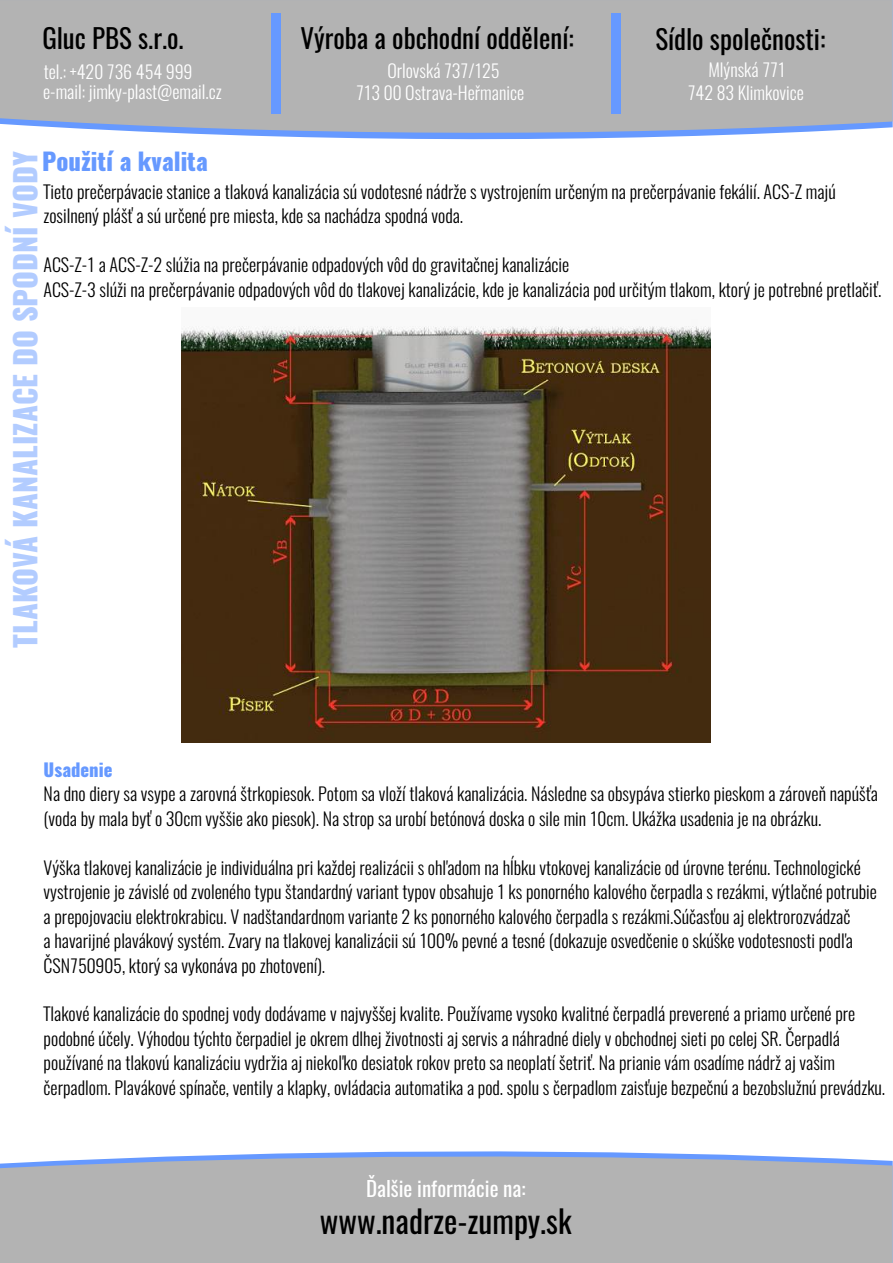
<style>
.page{position:relative;width:893px;height:1263px;background:#fff}
.page>*{position:absolute;margin:0;border:0;box-sizing:border-box;transform-origin:0 0}
.t1{font:31.65px "Oswald";color:#000}
.t2{font:800 30px "Oswald";color:rgb(102 153 255/.5)}
.t3{font:27px "Oswald";color:#000}
.t4{font:800 24px "Oswald";color:#69f}
.t5{font:21px "Oswald";color:#fff}
.t6{font:300 18px/24.5px "Oswald";color:#000}
.t7{font:300 18px/22.8px "Oswald";color:#fff;text-align:center}
.t8{font:800 18px "Oswald";color:#69f}
</style>
<div class="page">
<svg style="left:0;top:0;width:893px;height:138px;background:#b1b3b8"></svg>
<div style="left:271px;top:13px;width:10px;height:101px;background:#69f"></div>
<div style="left:611px;top:13px;width:10px;height:101px;background:#69f"></div>
<img style="left:182px;top:326px;width:529px;height:417px">
<svg style="left:0;top:1152px;width:893px;height:111px;background:#b1b4b8"></svg>
<h3 class="t3" style="left:42px;top:19px;width:143px">Gluc PBS s.r.o.</h3>
<h3 class="t3" style="left:655px;top:20px;width:172px">Sídlo společnosti:</h3>
<p class="t7" style="left:688px;top:58px;width:118px">Mlýnská 771<br>742 83 Klimkovice</p>
<h3 class="t3" style="left:300px;top:20px;width:275px">Výroba a obchodní oddělení:</h3>
<p class="t7" style="left:356px;top:60px;width:170px;line-height:21.9px">Orlovská 737/125<br>713 00 Ostrava-Heřmanice</p>
<p class="t7" style="left:43px;top:62px;width:180px;line-height:19.6px;text-align:left">tel.: +420 736 454 999 e-mail: jimky-plast@email.cz</p>
<h3 class="t4" style="left:42px;top:145px;width:167px">Použití a kvalita</h3>
<h2 class="t2" style="left:5px;top:648px;width:498px;rotate:-90deg">TLAKOVÁ KANALIZACE DO SPODNÍ VODY</h2>
<p class="t6" style="left:43px;top:179px;width:794px">Tieto prečerpávacie stanice a tlaková kanalizácia sú vodotesné nádrže s vystrojením určeným na prečerpávanie fekálií. ACS-Z majú zosilnený plášť a sú určené pre miesta, kde sa nachádza spodná voda.</p>
<p class="t6" style="left:43px;top:252px;width:839px">ACS-Z-1 a ACS-Z-2 slúžia na prečerpávanie odpadových vôd do gravitačnej kanalizácie<br>ACS-Z-3 slúži na prečerpávanie odpadových vôd do tlakovej kanalizácie, kde je kanalizácia pod určitým tlakom, ktorý je potrebné pretlačiť.</p>
<p class="t8" style="left:44px;top:757px;width:70px">Usadenie</p>
<p class="t6" style="left:44px;top:782px;width:836px">Na dno diery sa vsype a zarovná štrkopiesok. Potom sa vloží tlaková kanalizácia. Následne sa obsypáva stierko pieskom a zároveň napúšťa (voda by mala byť o 30cm vyššie ako piesok). Na strop sa urobí betónová doska o sile min 10cm. Ukážka usadenia je na obrázku.</p>
<p class="t6" style="left:44px;top:855px;width:835px">Výška tlakovej kanalizácie je individuálna pri každej realizácii s ohľadom na hĺbku vtokovej kanalizácie od úrovne terénu. Technologické vystrojenie je závislé od zvoleného typu štandardný variant typov obsahuje 1 ks ponorného kalového čerpadla s rezákmi, výtlačné potrubie a prepojovaciu elektrokrabicu. V nadštandardnom variante 2 ks ponorného kalového čerpadla s rezákmi.Súčasťou aj elektrorozvádzač<br>a havarijné plavákový systém. Zvary na tlakovej kanalizácii sú 100% pevné a tesné (dokazuje osvedčenie o skúške vodotesnosti podľa ČSN750905, ktorý sa vykonáva po zhotovení).</p>
<p class="t6" style="left:44px;top:1002px;width:843px">Tlakové kanalizácie do spodnej vody dodávame v najvyššej kvalite. Používame vysoko kvalitné čerpadlá preverené a priamo určené pre podobné účely. Výhodou týchto čerpadiel je okrem dlhej životnosti aj servis a náhradné diely v obchodnej sieti po celej SR. Čerpadlá používané na tlakovú kanalizáciu vydržia aj niekoľko desiatok rokov preto sa neoplatí šetriť. Na prianie vám osadíme nádrž aj vašim čerpadlom. Plavákové spínače, ventily a klapky, ovládacia automatika a pod. spolu s čerpadlom zaisťuje bezpečnú a bezobslužnú prevádzku.</p>
<p class="t5" style="left:366px;top:1174px;width:161px">Ďalšie informácie na:</p>
<h1 class="t1" style="left:320px;top:1200px;width:253px">www.nadrze-zumpy.sk</h1>
</div>
